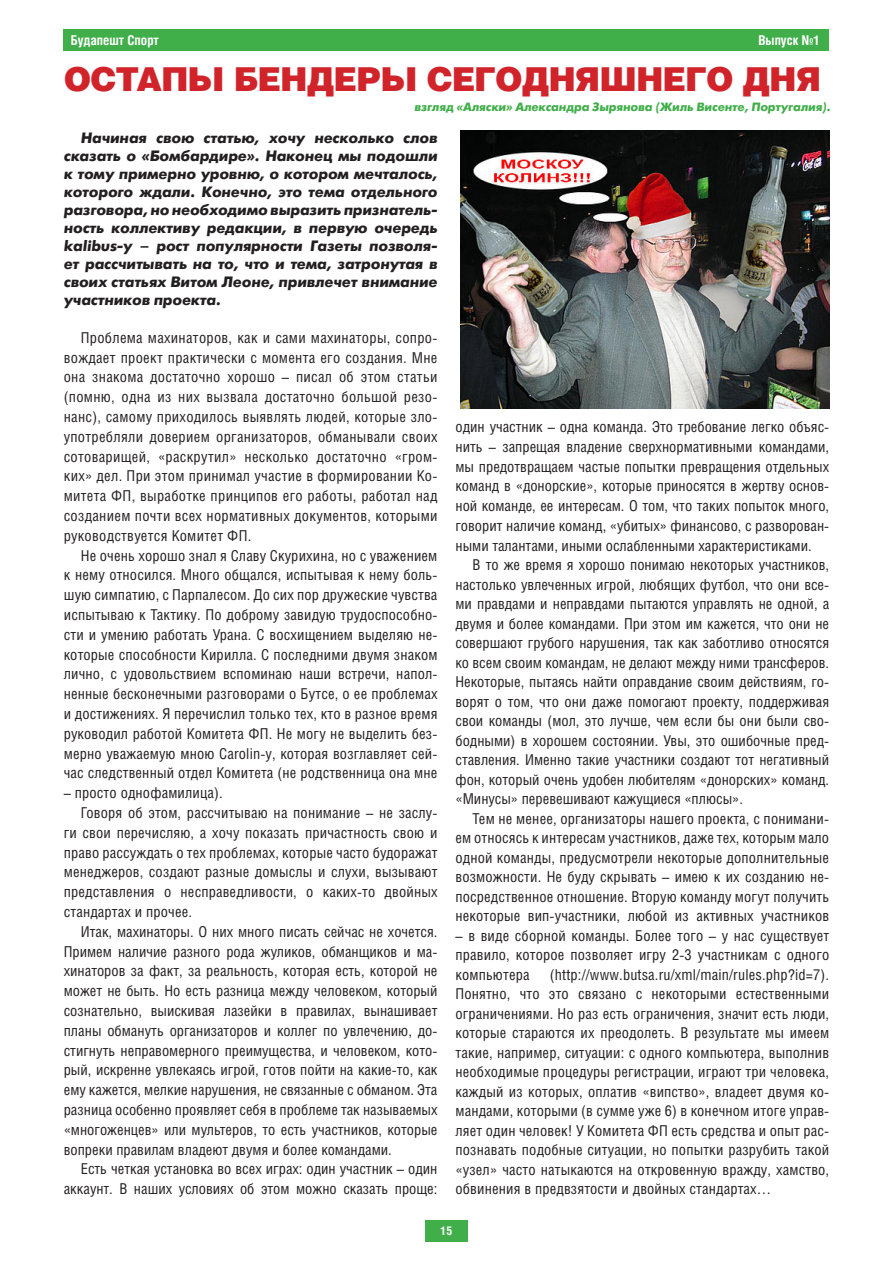
<style>
.page{position:relative;width:893px;height:1263px;background:#fff}
.page>*{position:absolute;margin:0;border:0;box-sizing:border-box;transform-origin:0 0}
.t1{font:900 33px "Helios";letter-spacing:-.03em;color:#d1232a}
.t2{font:15px/19.5px "Helios Cond";color:#231f20;text-align:justify}
.t3{font:italic 700 15px/18px "Futuris C";color:#231f20;text-align:justify}
.t4{font:700 13.5px "Helios Cond";color:#fff}
.t5{font:italic 700 12px "Futuris C";color:#40ae49}
.t6{font:700 12px "Helios Cond";color:#fff}
</style>
<div class="page">
<div style="left:64px;top:30px;width:765px;height:21px;background:#40ae49"></div>
<div style="left:425px;top:1220px;width:43px;height:22px;background:#40ae49"></div>
<img style="left:460px;top:131px;width:369px;height:277px">
<p class="t4" style="left:71px;top:32px;width:90px">Будапешт Спорт</p>
<p class="t4" style="left:758px;top:32px;width:63px">Выпуск №1</p>
<h1 class="t1" style="left:64px;top:58px;width:76px">Остап</h1>
<h1 class="t1" style="left:188px;top:58px;width:71px">ы Бен</h1>
<h1 class="t1" style="left:307px;top:58px;width:169px">деры сего</h1>
<h1 class="t1" style="left:522px;top:58px;width:139px">дняшнего</h1>
<h1 class="t1" style="left:743px;top:58px;width:80px">дня</h1>
<p class="t5" style="left:414px;top:100px;width:418px">взгляд «Аляски» Александра Зырянова (Жиль Висенте, Португалия).</p>
<p class="t3" style="left:64px;top:129px;width:375px;text-indent:17px">Начиная свою статью, хочу несколько слов сказать о «Бомбардире». Наконец мы подошли к тому примерно уровню, о котором мечталось, которого ждали. Конечно, это тема отдельного разговора, но необходимо выразить признатель&shy;ность коллективу редакции, в первую очередь kalibus-у – рост популярности Газеты позволя&shy;ет рассчитывать на то, что и тема, затронутая в своих статьях Витом Леоне, привлечет внимание участников проекта.</p>
<p class="t2" style="left:64px;top:327px;width:375px;text-indent:17px">Проблема махинаторов, как и сами махинаторы, сопро&shy;вождает проект практически с момента его создания. Мне она знакома достаточно хорошо – писал об этом статьи (помню, одна из них вызвала достаточно большой резо&shy;нанс), самому приходилось выявлять людей, которые зло&shy;употребляли доверием организаторов, обманывали своих сотоварищей, «раскрутил» несколько достаточно «гром&shy;ких» дел. При этом принимал участие в формировании Ко&shy;митета ФП, выработке принципов его работы, работал над созданием почти всех нормативных документов, которыми руководствуется Комитет ФП.</p>
<p class="t2" style="left:64px;top:545px;width:375px;text-indent:17px">Не очень хорошо знал я Славу Скурихина, но с уважением к нему относился. Много общался, испытывая к нему боль&shy;шую симпатию, с Парпалесом. До сих пор дружеские чувства испытываю к Тактику. По доброму завидую трудоспособно&shy;сти и умению работать Урана. С восхищением выделяю не&shy;которые способности Кирилла. С последними двумя знаком лично, с удовольствием вспоминаю наши встречи, напол&shy;ненные бесконечными разговорами о Бутсе, о ее проблемах и достижениях. Я перечислил только тех, кто в разное время руководил работой Комитета ФП. Не могу не выделить без&shy;мерно уважаемую мною Carolin-у, которая возглавляет сей&shy;час следственный отдел Комитета (не родственница она мне</p>
<p class="t2" style="left:64px;top:783px;width:160px">– просто однофамилица).</p>
<p class="t2" style="left:81px;top:803px;width:358px">Говоря об этом, рассчитываю на понимание – не заслу-</p>
<p class="t2" style="left:64px;top:822px;width:375px">ги свои перечисляю, а хочу показать причастность свою и</p>
<p class="t2" style="left:64px;top:842px;width:375px">право рассуждать о тех проблемах, которые часто будоражат</p>
<p class="t2" style="left:64px;top:862px;width:375px">менеджеров, создают разные домыслы и слухи, вызывают</p>
<p class="t2" style="left:64px;top:882px;width:375px">представления о несправедливости, о каких-то двойных</p>
<p class="t2" style="left:64px;top:902px;width:130px">стандартах и прочее.</p>
<p class="t2" style="left:81px;top:921px;width:358px">Итак, махинаторы. О них много писать сейчас не хочется.</p>
<p class="t2" style="left:64px;top:941px;width:375px">Примем наличие разного рода жуликов, обманщиков и ма-</p>
<p class="t2" style="left:64px;top:961px;width:375px">хинаторов за факт, за реальность, которая есть, которой не</p>
<p class="t2" style="left:64px;top:981px;width:375px">может не быть. Но есть разница между человеком, который</p>
<p class="t2" style="left:64px;top:1001px;width:375px">сознательно, выискивая лазейки в правилах, вынашивает</p>
<p class="t2" style="left:64px;top:1020px;width:375px">планы обмануть организаторов и коллег по увлечению, до-</p>
<p class="t2" style="left:64px;top:1040px;width:375px">стигнуть неправомерного преимущества, и человеком, кото-</p>
<p class="t2" style="left:64px;top:1060px;width:375px">рый, искренне увлекаясь игрой, готов пойти на какие-то, как</p>
<p class="t2" style="left:64px;top:1080px;width:375px">ему кажется, мелкие нарушения, не связанные с обманом. Эта</p>
<p class="t2" style="left:64px;top:1100px;width:375px">разница особенно проявляет себя в проблеме так называемых</p>
<p class="t2" style="left:64px;top:1119px;width:375px">«многоженцев» или мультеров, то есть участников, которые</p>
<p class="t2" style="left:64px;top:1139px;width:330px">вопреки правилам владеют двумя и более командами.</p>
<p class="t2" style="left:81px;top:1159px;width:358px">Есть четкая установка во всех играх: один участник – один</p>
<p class="t2" style="left:64px;top:1179px;width:375px">аккаунт. В наших условиях об этом можно сказать проще:</p>
<p class="t2" style="left:455px;top:416px;width:375px">один участник – одна команда. Это требование легко объяс&shy;нить – запрещая владение сверхнормативными командами, мы предотвращаем частые попытки превращения отдельных команд в «донорские», которые приносятся в жертву основ&shy;ной команде, ее интересам. О том, что таких попыток много, говорит наличие команд, «убитых» финансово, с разворован&shy;ными талантами, иными ослабленными характеристиками.</p>
<p class="t2" style="left:455px;top:555px;width:375px;text-indent:17px">В то же время я хорошо понимаю некоторых участников, настолько увлеченных игрой, любящих футбол, что они все&shy;ми правдами и неправдами пытаются управлять не одной, а двумя и более командами. При этом им кажется, что они не совершают грубого нарушения, так как заботливо относятся ко всем своим командам, не делают между ними трансферов.<br>Некоторые, пытаясь найти оправдание своим действиям, го&shy;ворят о том, что они даже помогают проекту, поддерживая свои команды (мол, это лучше, чем если бы они были сво&shy;бодными) в хорошем состоянии. Увы, это ошибочные пред&shy;ставления. Именно такие участники создают тот негативный фон, который очень удобен любителям «донорских» команд. «Минусы» перевешивают кажущиеся «плюсы».</p>
<p class="t2" style="left:455px;top:808px;width:375px;text-indent:17px">Тем не менее, организаторы нашего проекта, с понимани&shy;ем относясь к интересам участников, даже тех, которым мало одной команды, предусмотрели некоторые дополнительные возможности. Не буду скрывать – имею к их созданию не&shy;посредственное отношение. Вторую команду могут получить некоторые вип-участники, любой из активных участников</p>
<p class="t2" style="left:455px;top:925px;width:375px">– в виде сборной команды. Более того – у нас существует правило, которое позволяет игру 2-3 участникам с одного компьютера</p>
<p class="t2" style="left:455px;top:964px;width:375px;text-indent:94px">(http://www.butsa.ru/xml/main/rules.php?id=7).<br>Понятно, что это связано с некоторыми естественными ограничениями. Но раз есть ограничения, значит есть люди, которые стараются их преодолеть. В результате мы имеем такие, например, ситуации: с одного компьютера, выполнив необходимые процедуры регистрации, играют три человека, каждый из которых, оплатив «випство», владеет двумя ко&shy;мандами, которыми (в сумме уже 6) в конечном итоге управ&shy;ляет один человек! У Комитета ФП есть средства и опыт рас&shy;познавать подобные ситуации, но попытки разрубить такой «узел» часто натыкаются на откровенную вражду, хамство, обвинения в предвзятости и двойных стандартах…</p>
<p class="t6" style="left:441px;top:1224px;width:13px">15</p>
</div>
